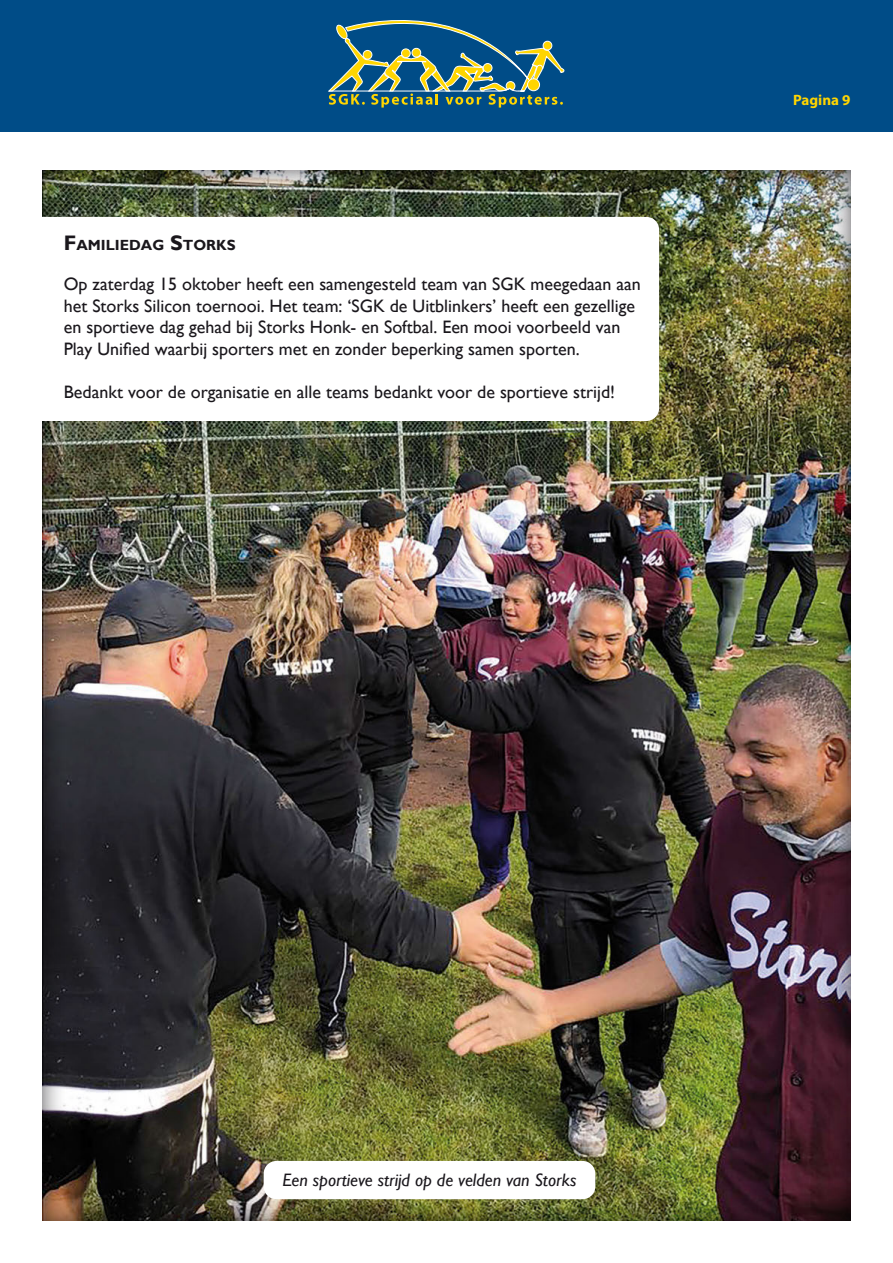
<style>
.page{position:relative;width:893px;height:1263px;background:#fff}
.page>*{position:absolute;margin:0;border:0;box-sizing:border-box;transform-origin:0 0}
.t1{font:18px/21.6px "Gill Sans";color:#1a171c}
.t2{font:italic 18px "Gill Sans";color:#1a171c}
.t3{font:700 15px "Myriad Pro";color:#ffd500}
.t4{font:700 14.7px "Gill Sans";color:#1a171c}
.s1{font-size:21px}
</style>
<div class="page">
<div style="left:0;top:0;width:893px;height:132px;background:#004c87"></div>
<div style="left:42px;top:170px;width:809px;height:1051px;background:#1a171c;opacity:.7"></div>
<svg style="left:42px;top:217px;width:617px;height:204px"></svg>
<div style="left:264px;top:1161px;width:331px;height:38px;background:#fff;border-radius:13px"></div>
<svg style="left:328px;top:20px;width:237px;height:88px"></svg>
<p class="t4" style="left:64px;top:236px;width:173px"><span class="s1">F</span>AMILIEDAG <span class="s1">S</span>TORKS</p>
<p class="t1" style="left:64px;top:274px;width:579px">Op zaterdag 15 oktober heeft een samengesteld team van SGK meegedaan aan het Storks Silicon toernooi. Het team: ‘SGK de Uitblinkers’ heeft een gezellige en sportieve dag gehad bij Storks Honk- en Softbal. Een mooi voorbeeld van Play Unified waarbij sporters met en zonder beperking samen sporten.</p>
<p class="t1" style="left:64px;top:382px;width:553px">Bedankt voor de organisatie en alle teams bedankt voor de sportieve strijd!</p>
<p class="t3" style="left:793px;top:90px;width:59px">Pagina 9</p>
<p class="t2" style="left:282px;top:1170px;width:295px">Een sportieve strijd op de velden van Storks</p>
</div>
